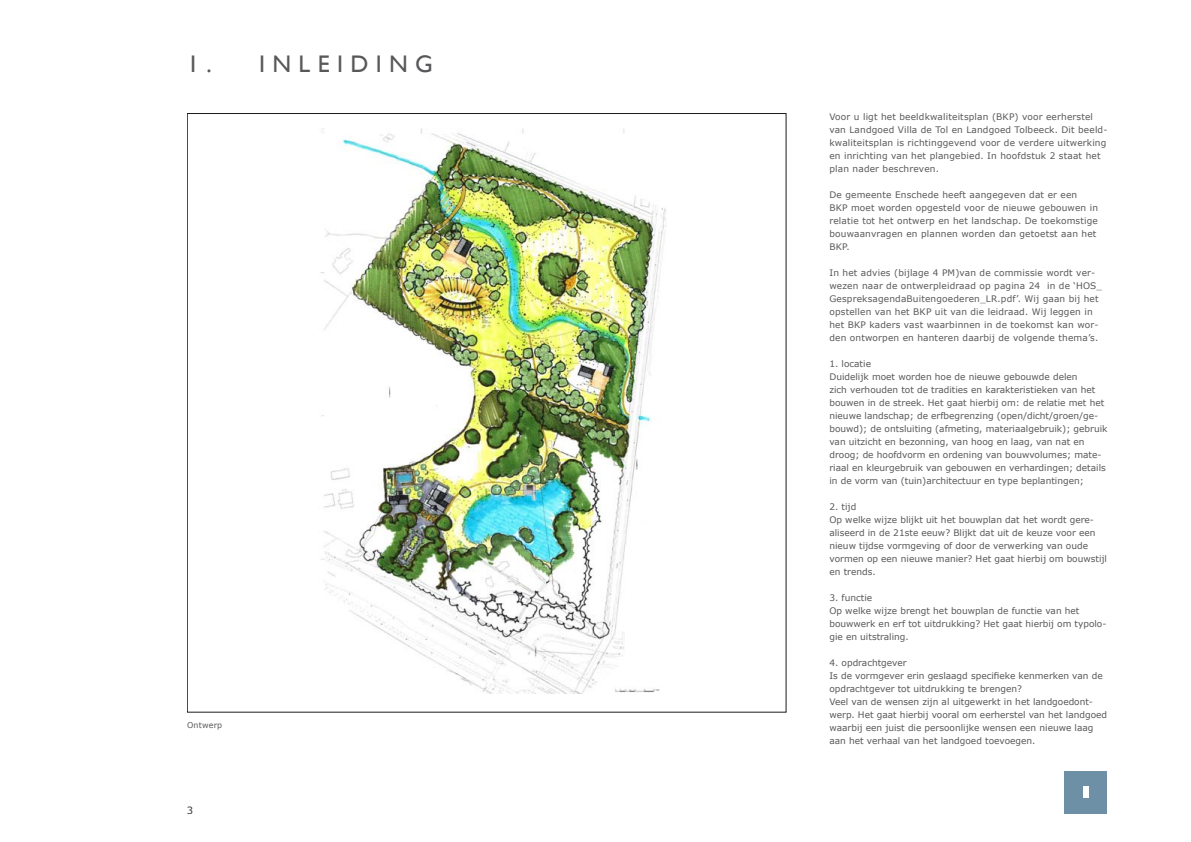
<style>
.page{position:relative;width:1191px;height:842px;background:#fff}
.page>*{position:absolute;margin:0;border:0;box-sizing:border-box;transform-origin:0 0}
.t1{font:24px "Gill Sans";letter-spacing:.305em;color:#58585a}
.t2{font:10px "Verdana";color:#000}
.t3{font:9px/13px "Verdana";color:#58585a}
.t4{font:8px "Verdana";letter-spacing:.015em;color:#58585a}
</style>
<div class="page">
<div style="left:1064px;top:771px;width:43px;height:42px;background:#6e90a6"></div>
<div style="left:1083px;top:786px;width:6px;height:12px;background:#fff"></div>
<img style="left:320px;top:128px;width:346px;height:565px">
<h1 class="t1" style="left:187px;top:50px;width:247px">1. INLEIDING</h1>
<p class="t4" style="left:187px;top:720px;width:37px">Ontwerp</p>
<p class="t2" style="left:186px;top:803px;width:8px">3</p>
<p class="t3" style="left:829px;top:110px;width:279px">Voor u ligt het beeldkwaliteitsplan (BKP) voor eerherstel van Landgoed Villa de Tol en Landgoed Tolbeeck. Dit beeld&shy;kwaliteitsplan is richtinggevend voor de verdere uitwerking en inrichting van het plangebied. In hoofdstuk 2 staat het plan nader beschreven.</p>
<p class="t3" style="left:829px;top:188px;width:270px">De gemeente Enschede heeft aangegeven dat er een<br>BKP moet worden opgesteld voor de nieuwe gebouwen in relatie tot het ontwerp en het landschap. De toekomstige bouwaanvragen en plannen worden dan getoetst aan het BKP.</p>
<p class="t3" style="left:829px;top:266px;width:274px">In het advies (bijlage 4 PM)van de commissie wordt ver&shy;wezen naar de ontwerpleidraad op pagina 24 in de ‘HOS_ GespreksagendaBuitengoederen_LR.pdf’. Wij gaan bij het opstellen van het BKP uit van die leidraad. Wij leggen in het BKP kaders vast waarbinnen in de toekomst kan wor&shy;den ontworpen en hanteren daarbij de volgende thema’s.</p>
<p class="t3" style="left:829px;top:357px;width:280px">1. locatie<br>Duidelijk moet worden hoe de nieuwe gebouwde delen<br>zich verhouden tot de tradities en karakteristieken van het bouwen in de streek. Het gaat hierbij om: de relatie met het nieuwe landschap; de erfbegrenzing (open/dicht/groen/ge&shy;bouwd); de ontsluiting (afmeting, materiaalgebruik); gebruik van uitzicht en bezonning, van hoog en laag, van nat en droog; de hoofdvorm en ordening van bouwvolumes; mate&shy;riaal en kleurgebruik van gebouwen en verhardingen; details in de vorm van (tuin)architectuur en type beplantingen;</p>
<p class="t3" style="left:829px;top:500px;width:279px">2. tijd<br>Op welke wijze blijkt uit het bouwplan dat het wordt gere&shy;aliseerd in de 21ste eeuw? Blijkt dat uit de keuze voor een nieuw tijdse vormgeving of door de verwerking van oude vormen op een nieuwe manier? Het gaat hierbij om bouwstijl en trends.</p>
<p class="t3" style="left:829px;top:591px;width:278px">3. functie<br>Op welke wijze brengt het bouwplan de functie van het bouwwerk en erf tot uitdrukking? Het gaat hierbij om typolo&shy;gie en uitstraling.</p>
<p class="t3" style="left:829px;top:656px;width:279px">4. opdrachtgever<br>Is de vormgever erin geslaagd specifieke kenmerken van de opdrachtgever tot uitdrukking te brengen?<br>Veel van de wensen zijn al uitgewerkt in het landgoedont&shy;werp. Het gaat hierbij vooral om eerherstel van het landgoed waarbij een juist die persoonlijke wensen een nieuwe laag aan het verhaal van het landgoed toevoegen.</p>
</div>
